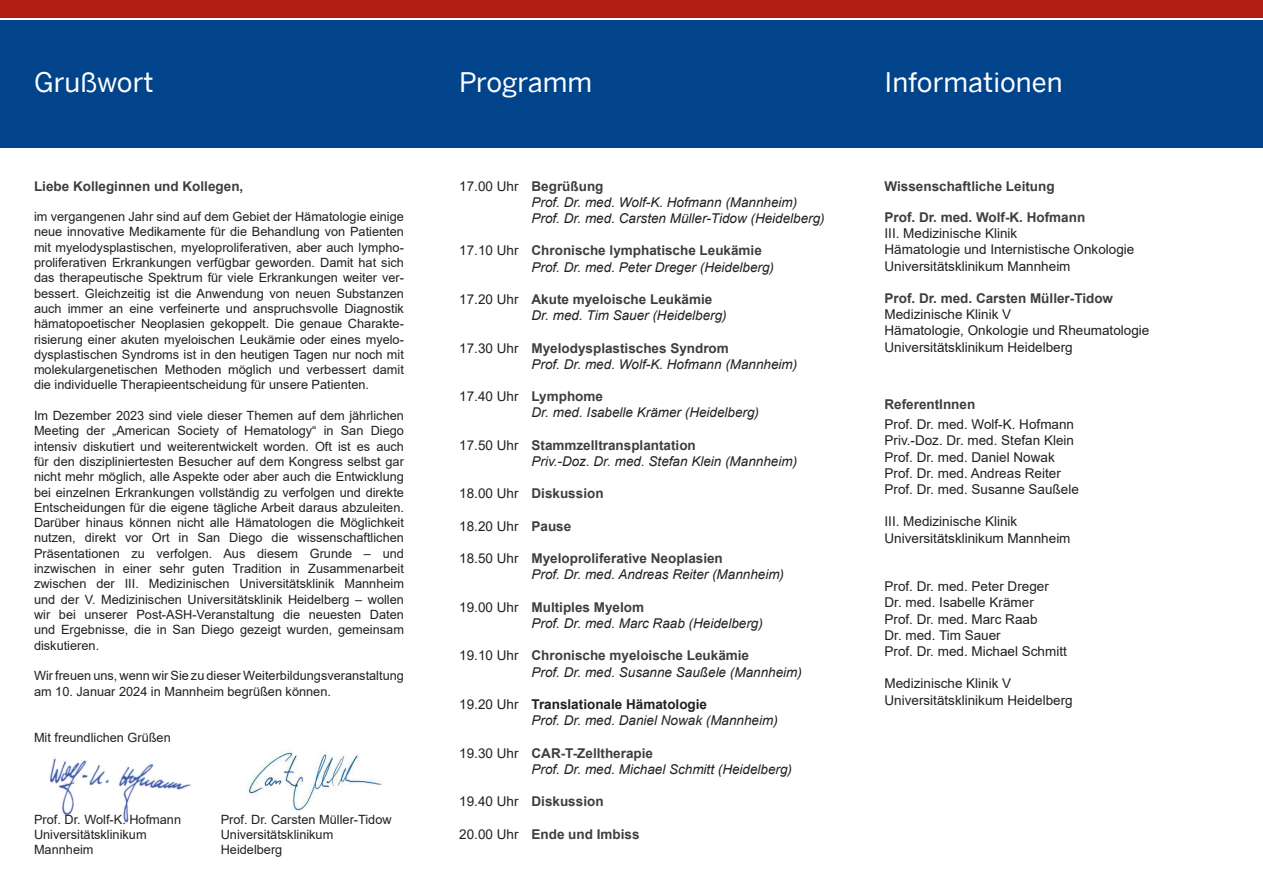
<style>
.page{position:relative;width:1263px;height:893px;background:#fff}
.page>*{position:absolute;margin:0;border:0;box-sizing:border-box;transform-origin:0 0}
.t1{font:27px "Benton Sans";color:#fff}
.t2{font:italic 13.5px/16.2px "Arial";color:#231f20}
.t3{font:13.5px/16.2px "Arial";color:#231f20}
.t4{font:700 13.5px "Arial";color:#3e3e3f}
.t5{font:12.75px/15.3px "Arial";color:#231f20}
.s1{font-style:normal}
.s2{font-weight:700;font-style:normal;color:#3e3e3f}
.s3{font-weight:400;color:#231f20}
.s4{font-weight:700;color:#3e3e3f}
.s5{font-weight:700;font-style:normal}
</style>
<div class="page">
<img style="left:247px;top:750px;width:135px;height:60px">
<img style="left:49px;top:758px;width:142px;height:65px">
<div style="left:0;top:0;width:1263px;height:17px;background:#b11d15"></div>
<div style="left:0;top:20px;width:1263px;height:128px;background:#01448c"></div>
<h1 class="t1" style="left:34px;top:67px;width:121px">Grußwort</h1>
<h1 class="t1" style="left:459px;top:67px;width:135px">Programm</h1>
<h1 class="t1" style="left:884px;top:67px;width:180px">Informationen</h1>
<p class="t4" style="left:34px;top:176px;width:211px">Liebe Kolleginnen und Kollegen,</p>
<p class="t5" style="left:34px;top:209px;width:371px;text-align:justify">im vergangenen Jahr sind auf dem Gebiet der Hämatologie einige neue innovative Medikamente für die Behandlung von Patienten mit myelodysplastischen, myeloproliferativen, aber auch lympho&shy;proliferativen Erkrankungen verfügbar geworden. Damit hat sich das therapeutische Spektrum für viele Erkrankungen weiter ver&shy;bessert. Gleichzeitig ist die Anwendung von neuen Substanzen auch immer an eine verfeinerte und anspruchsvolle Diagnostik hämatopoetischer Neoplasien gekoppelt. Die genaue Charakte&shy;risierung einer akuten myeloischen Leukämie oder eines myelo&shy;dysplastischen Syndroms ist in den heutigen Tagen nur noch mit molekulargenetischen Methoden möglich und verbessert damit die individuelle Therapieentscheidung für unsere Patienten.</p>
<p class="t5" style="left:34px;top:408px;width:371px;text-align:justify">Im Dezember 2023 sind viele dieser Themen auf dem jährlichen Meeting der „American Society of Hematology“ in San Diego intensiv diskutiert und weiterentwickelt worden. Oft ist es auch für den diszipliniertesten Besucher auf dem Kongress selbst gar nicht mehr möglich, alle Aspekte oder aber auch die Entwicklung bei einzelnen Erkrankungen vollständig zu verfolgen und direkte Entscheidungen für die eigene tägliche Arbeit daraus abzuleiten.<br>Darüber hinaus können nicht alle Hämatologen die Möglichkeit nutzen, direkt vor Ort in San Diego die wissenschaftlichen Präsentationen zu verfolgen. Aus diesem Grunde – und inzwischen in einer sehr guten Tradition in Zusammenarbeit zwischen der III. Medizinischen Universitätsklinik Mannheim und der V. Medizinischen Universitätsklinik Heidelberg – wollen wir bei unserer Post-ASH-Veranstaltung die neuesten Daten und Ergebnisse, die in San Diego gezeigt wurden, gemeinsam diskutieren.</p>
<p class="t5" style="left:34px;top:668px;width:371px">Wir freuen uns, wenn wir Sie zu dieser Weiterbildungsveranstaltung am 10. Januar 2024 in Mannheim begrüßen können.</p>
<p class="t5" style="left:34px;top:730px;width:138px">Mit freundlichen Grüßen</p>
<p class="t5" style="left:34px;top:811px;width:149px">Prof. Dr. Wolf-K. Hofmann<br>Universitätsklinikum<br>Mannheim</p>
<p class="t5" style="left:221px;top:811px;width:172px">Prof. Dr. Carsten Müller-Tidow<br>Universitätsklinikum<br>Heidelberg</p>
<p class="t2" style="left:531px;top:178px;width:295px;text-indent:-72px"><span class="s1">17.00 Uhr</span> <span class="s2">Begrüßung<br></span>Prof. Dr. med. Wolf-K. Hofmann (Mannheim)<br>Prof. Dr. med. Carsten Müller-Tidow (Heidelberg)</p>
<p class="t2" style="left:531px;top:243px;width:244px;text-indent:-72px"><span class="s1">17.10 Uhr</span> <span class="s2">Chronische lymphatische Leukämie<br></span>Prof. Dr. med. Peter Dreger (Heidelberg)</p>
<p class="t2" style="left:531px;top:291px;width:197px;text-indent:-72px"><span class="s1">17.20 Uhr</span> <span class="s2">Akute myeloische Leukämie<br></span>Dr. med. Tim Sauer (Heidelberg)</p>
<p class="t2" style="left:531px;top:340px;width:267px;text-indent:-72px"><span class="s1">17.30 Uhr</span> <span class="s2">Myelodysplastisches Syndrom<br></span>Prof. Dr. med. Wolf-K. Hofmann (Mannheim)</p>
<p class="t2" style="left:531px;top:388px;width:229px;text-indent:-72px"><span class="s1">17.40 Uhr</span> <span class="s2">Lymphome<br></span>Dr. med. Isabelle Krämer (Heidelberg)</p>
<p class="t2" style="left:531px;top:437px;width:267px;text-indent:-72px"><span class="s1">17.50 Uhr</span> <span class="s2">Stammzelltransplantation<br></span>Priv.-Doz. Dr. med. Stefan Klein (Mannheim)</p>
<p class="t4" style="left:459px;top:484px;width:146px"><span class="s3">18.00 Uhr</span> Diskussion</p>
<p class="t3" style="left:459px;top:518px;width:114px">18.20 Uhr <span class="s4">Pause</span></p>
<p class="t2" style="left:531px;top:550px;width:254px;text-indent:-72px"><span class="s1">18.50 Uhr</span> <span class="s2">Myeloproliferative Neoplasien<br></span>Prof. Dr. med. Andreas Reiter (Mannheim)</p>
<p class="t2" style="left:531px;top:599px;width:233px;text-indent:-72px"><span class="s1">19.00 Uhr</span> <span class="s2">Multiples Myelom<br></span>Prof. Dr. med. Marc Raab (Heidelberg)</p>
<p class="t2" style="left:531px;top:648px;width:272px;text-indent:-72px"><span class="s1">19.10 Uhr</span> <span class="s2">Chronische myeloische Leukämie<br></span>Prof. Dr. med. Susanne Saußele (Mannheim)</p>
<p class="t2" style="left:531px;top:696px;width:248px;text-indent:-72px"><span class="s1">19.20 Uhr</span> <span class="s5">Translationale Hämatologie<br></span>Prof. Dr. med. Daniel Nowak (Mannheim)</p>
<p class="t2" style="left:531px;top:745px;width:262px;text-indent:-72px"><span class="s1">19.30 Uhr</span> <span class="s2">CAR-T-Zelltherapie<br></span>Prof. Dr. med. Michael Schmitt (Heidelberg)</p>
<p class="t4" style="left:459px;top:792px;width:146px"><span class="s3">19.40 Uhr</span> Diskussion</p>
<p class="t4" style="left:459px;top:824px;width:182px"><span class="s3">20.00 Uhr</span> Ende und Imbiss</p>
<p class="t4" style="left:884px;top:176px;width:172px">Wissenschaftliche Leitung</p>
<p class="t4" style="left:884px;top:208px;width:202px">Prof. Dr. med. Wolf-K. Hofmann</p>
<p class="t3" style="left:884px;top:225px;width:251px">III. Medizinische Klinik<br>Hämatologie und Internistische Onkologie<br>Universitätsklinikum Mannheim</p>
<p class="t4" style="left:884px;top:289px;width:230px">Prof. Dr. med. Carsten Müller-Tidow</p>
<p class="t3" style="left:884px;top:306px;width:266px">Medizinische Klinik V<br>Hämatologie, Onkologie und Rheumatologie<br>Universitätsklinikum Heidelberg</p>
<p class="t4" style="left:884px;top:394px;width:92px">ReferentInnen</p>
<p class="t3" style="left:884px;top:416px;width:196px">Prof. Dr. med. Wolf-K. Hofmann<br>Priv.-Doz. Dr. med. Stefan Klein<br>Prof. Dr. med. Daniel Nowak<br>Prof. Dr. med. Andreas Reiter<br>Prof. Dr. med. Susanne Saußele</p>
<p class="t3" style="left:884px;top:513px;width:188px">III. Medizinische Klinik<br>Universitätsklinikum Mannheim</p>
<p class="t3" style="left:884px;top:578px;width:184px">Prof. Dr. med. Peter Dreger<br>Dr. med. Isabelle Krämer<br>Prof. Dr. med. Marc Raab<br>Dr. med. Tim Sauer<br>Prof. Dr. med. Michael Schmitt</p>
<p class="t3" style="left:884px;top:675px;width:190px">Medizinische Klinik V<br>Universitätsklinikum Heidelberg</p>
</div>
